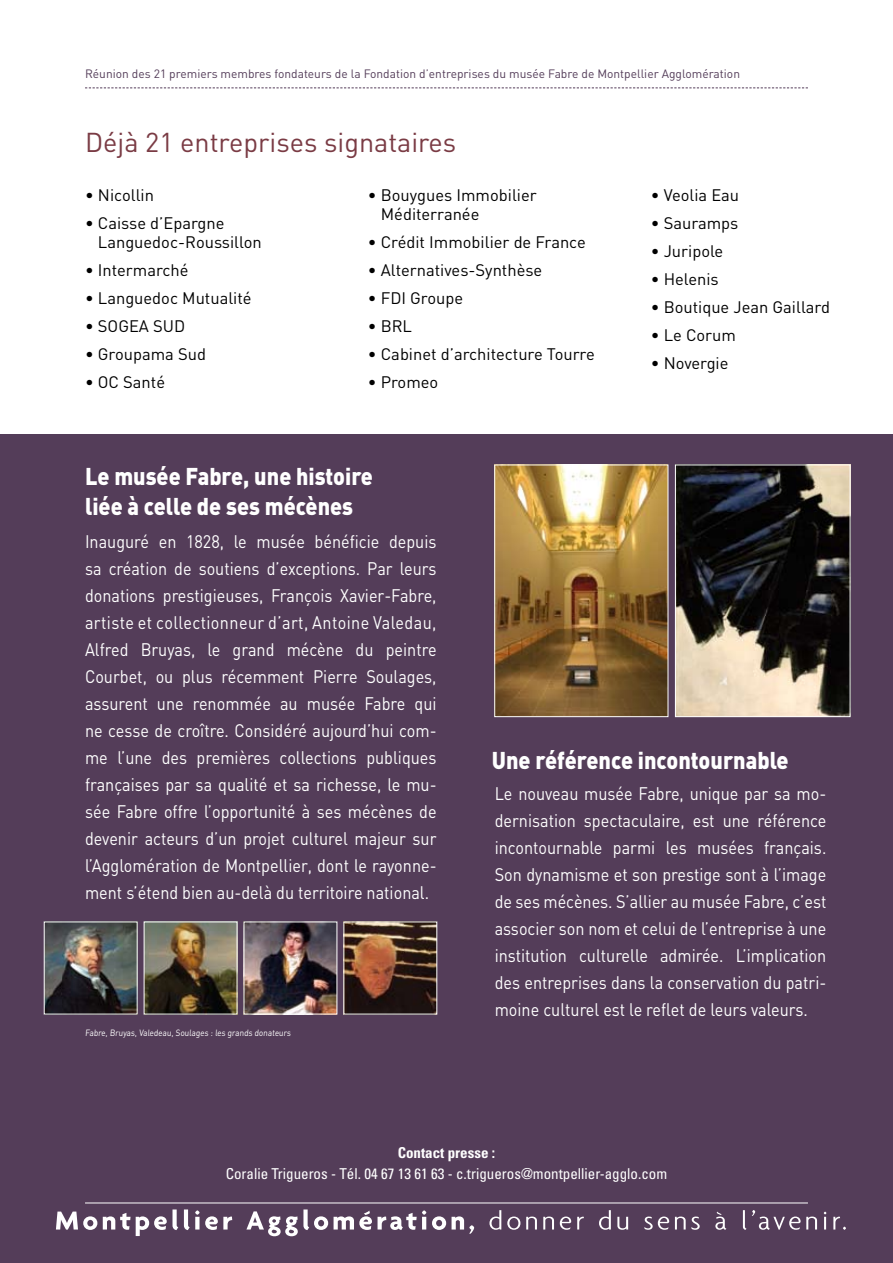
<style>
.page{position:relative;width:893px;height:1263px;background:#fff}
.page>*{position:absolute;margin:0;border:0;box-sizing:border-box;transform-origin:0 0}
.t1{font:27px "DIN";color:#7a3b44}
.t2{font:900 24px/30px "DIN";color:#fff;scale:.9 1}
.t3{font:18px/27px "DIN";color:#fff;text-align:justify;scale:.9 1}
.t4{font:16.5px/19.5px "DIN";color:#000}
.t5{font:condensed 15px "Univers";color:#fff}
.t6{font:700 condensed 15px "Univers";color:#fff}
.t7{font:12px "DIN";color:#543d59}
.t8{font:9px "DIN";color:#fff;scale:.9 1}
</style>
<div class="page">
<div style="left:0;top:434px;width:893px;height:829px;background:#543d59"></div>
<svg style="left:56px;top:1211px;width:41px;height:19px"></svg>
<svg style="left:103px;top:1209px;width:75px;height:27px"></svg>
<svg style="left:184px;top:1209px;width:48px;height:21px"></svg>
<svg style="left:246px;top:1209px;width:82px;height:27px"></svg>
<svg style="left:334px;top:1210px;width:38px;height:20px"></svg>
<svg style="left:378px;top:1210px;width:48px;height:20px"></svg>
<svg style="left:432px;top:1216px;width:14px;height:14px"></svg>
<svg style="left:452px;top:1216px;width:22px;height:18px"></svg>
<svg style="left:489px;top:1210px;width:12px;height:20px"></svg>
<svg style="left:507px;top:1216px;width:13px;height:14px"></svg>
<svg style="left:526px;top:1216px;width:11px;height:13px"></svg>
<svg style="left:543px;top:1216px;width:11px;height:13px"></svg>
<svg style="left:560px;top:1216px;width:11px;height:14px"></svg>
<svg style="left:577px;top:1216px;width:7px;height:13px"></svg>
<svg style="left:599px;top:1210px;width:12px;height:20px"></svg>
<svg style="left:617px;top:1217px;width:11px;height:13px"></svg>
<svg style="left:644px;top:1216px;width:25px;height:14px"></svg>
<svg style="left:675px;top:1216px;width:25px;height:14px"></svg>
<svg style="left:715px;top:1211px;width:11px;height:19px"></svg>
<svg style="left:743px;top:1210px;width:74px;height:20px"></svg>
<svg style="left:824px;top:1212px;width:2px;height:17px"></svg>
<svg style="left:833px;top:1216px;width:13px;height:14px"></svg>
<hr style="left:85px;top:1202px;width:723px;height:1px;background:#fff">
<svg style="left:85px;top:87px;width:723px;height:1px"></svg>
<img style="left:146px;top:924px;width:89px;height:88px">
<img style="left:46px;top:924px;width:89px;height:88px">
<img style="left:346px;top:924px;width:89px;height:88px">
<img style="left:246px;top:924px;width:89px;height:88px">
<img style="left:677px;top:467px;width:171px;height:248px">
<div style="left:675px;top:465px;width:175px;height:252px;border:1px solid #fff"></div>
<img style="left:496px;top:467px;width:170px;height:248px">
<div style="left:494px;top:465px;width:174px;height:252px;border:1px solid #fff"></div>
<p class="t7" style="left:85px;top:66px;width:656px">Réunion des 21 premiers membres fondateurs de la Fondation d’entreprises du musée Fabre de Montpellier Agglomération</p>
<h1 class="t1" style="left:85px;top:126px;width:373px">Déjà 21 entreprises signataires</h1>
<p class="t4" style="left:85px;top:184px;width:70px">• Nicollin</p>
<p class="t4" style="left:98px;top:212px;width:165px;text-indent:-13px">• Caisse d’Epargne<br>Languedoc-Roussillon</p>
<p class="t4" style="left:85px;top:260px;width:105px">• Intermarché</p>
<p class="t4" style="left:85px;top:288px;width:168px">• Languedoc Mutualité</p>
<p class="t4" style="left:85px;top:316px;width:102px">• SOGEA SUD</p>
<p class="t4" style="left:85px;top:344px;width:122px">• Groupama Sud</p>
<p class="t4" style="left:85px;top:372px;width:82px">• OC Santé</p>
<p class="t4" style="left:381px;top:184px;width:158px;text-indent:-13px">• Bouygues Immobilier<br>Méditerranée</p>
<p class="t4" style="left:368px;top:232px;width:219px">• Crédit Immobilier de France</p>
<p class="t4" style="left:368px;top:260px;width:176px">• Alternatives-Synthèse</p>
<p class="t4" style="left:368px;top:288px;width:97px">• FDI Groupe</p>
<p class="t4" style="left:368px;top:316px;width:46px">• BRL</p>
<p class="t4" style="left:368px;top:344px;width:228px">• Cabinet d’architecture Tourre</p>
<p class="t4" style="left:368px;top:372px;width:72px">• Promeo</p>
<h2 class="t2" style="left:85px;top:460px;width:321px">Le musée Fabre, une histoire liée à celle de ses mécènes</h2>
<p class="t4" style="left:651px;top:184px;width:90px">• Veolia Eau</p>
<p class="t4" style="left:651px;top:212px;width:89px">• Sauramps</p>
<p class="t4" style="left:651px;top:241px;width:74px">• Juripole</p>
<p class="t4" style="left:651px;top:269px;width:69px">• Helenis</p>
<p class="t4" style="left:651px;top:297px;width:181px">• Boutique Jean Gaillard</p>
<p class="t4" style="left:651px;top:325px;width:87px">• Le Corum</p>
<p class="t4" style="left:651px;top:353px;width:79px">• Novergie</p>
<p class="t3" style="left:85px;top:527px;width:392px">Inauguré en 1828, le musée bénéficie depuis sa création de soutiens d’exceptions. Par leurs donations prestigieuses, François Xavier-Fabre, artiste et collectionneur d’art, Antoine Valedau, Alfred Bruyas, le grand mécène du peintre Courbet, ou plus récemment Pierre Soulages, assurent une renommée au musée Fabre qui ne cesse de croître. Considéré aujourd’hui com&shy;me l’une des premières collections publiques françaises par sa qualité et sa richesse, le mu&shy;sée Fabre offre l’opportunité à ses mécènes de devenir acteurs d’un projet culturel majeur sur l’Agglomération de Montpellier, dont le rayonne&shy;ment s’étend bien au-delà du territoire national.</p>
<p class="t8" style="left:85px;top:1027px;width:231px">Fabre, Bruyas, Valedeau, Soulages : les grands donateurs</p>
<h2 class="t2" style="left:492px;top:743px;width:331px">Une référence incontournable</h2>
<p class="t3" style="left:495px;top:779px;width:370px">Le nouveau musée Fabre, unique par sa mo&shy;dernisation spectaculaire, est une référence incontournable parmi les musées français.<br>Son dynamisme et son prestige sont à l’image de ses mécènes. S’allier au musée Fabre, c’est associer son nom et celui de l’entreprise à une institution culturelle admirée. L’implication des entreprises dans la conservation du patri&shy;moine culturel est le reflet de leurs valeurs.</p>
<p class="t6" style="left:398px;top:1144px;width:99px">Contact presse :</p>
<p class="t5" style="left:226px;top:1164px;width:443px">Coralie Trigueros - Tél. 04 67 13 61 63 - c.trigueros@montpellier-agglo.com</p>
</div>
